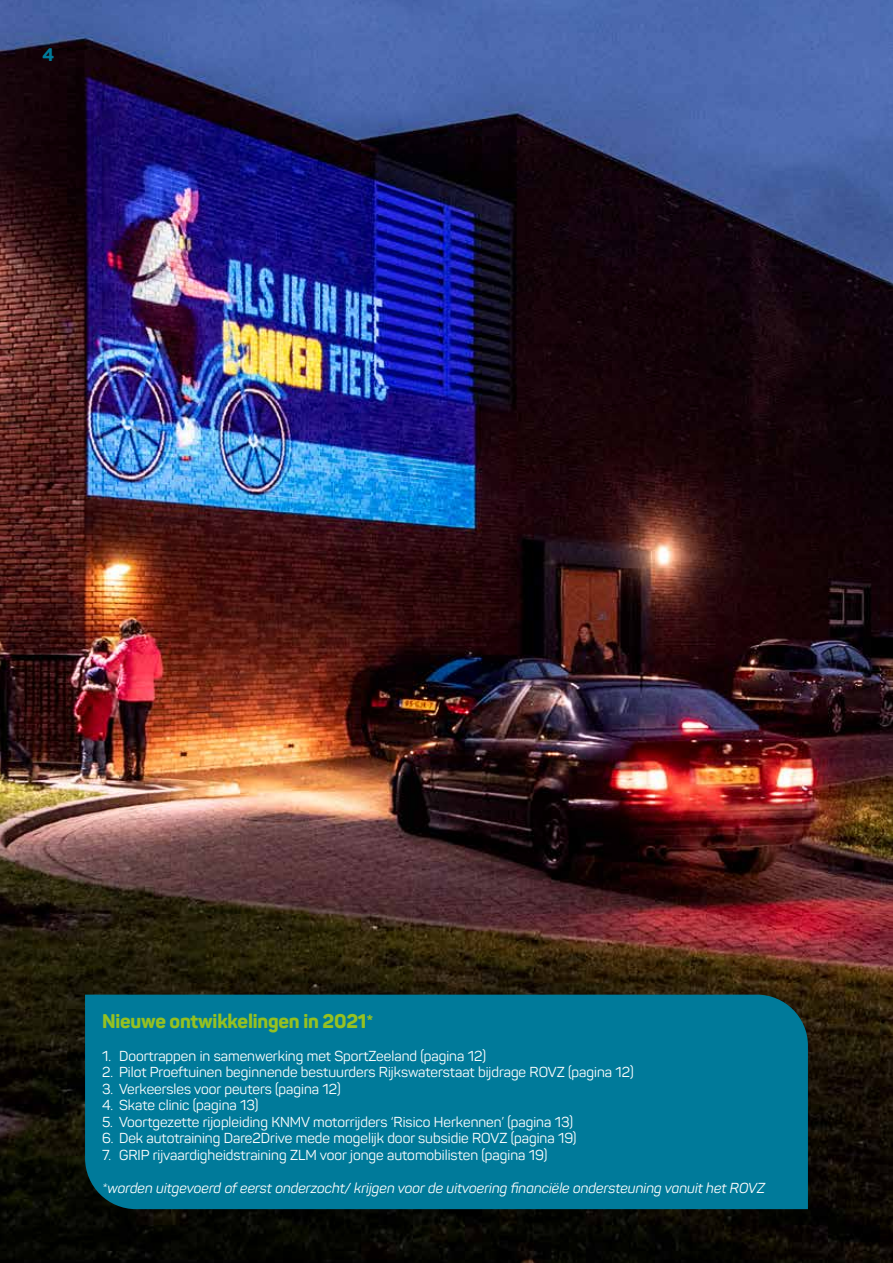
<style>
.page{position:relative;width:893px;height:1263px;background:#fff}
.page>*{position:absolute;margin:0;border:0;box-sizing:border-box;transform-origin:0 0}
.t1{font:800 19.5px "Panton";letter-spacing:-.01em;color:#96c121}
.t2{font:800 18px "Panton";color:#007a9a}
.t3{font:14.25px "Panton";color:#fff}
.t4{font:italic 14.25px "Panton";color:#fff}
</style>
<div class="page">
<img style="left:0;top:0;width:893px;height:1263px">
<div style="left:85px;top:995px;width:723px;height:214px;background:#007a9a"></div>
<p class="t2" style="left:43px;top:44px;width:13px">4</p>
<h1 class="t1" style="left:102px;top:1008px;width:273px">Nieuwe ontwikkelingen in 2021*</h1>
<p class="t3" style="left:102px;top:1047px;width:386px">1. Doortrappen in samenwerking met SportZeeland (pagina 12)</p>
<p class="t3" style="left:102px;top:1063px;width:533px">2. Pilot Proeftuinen beginnende bestuurders Rijkswaterstaat bijdrage ROVZ (pagina 12)</p>
<p class="t3" style="left:102px;top:1080px;width:240px">3. Verkeersles voor peuters (pagina 12)</p>
<p class="t3" style="left:102px;top:1096px;width:158px">4. Skate clinic (pagina 13)</p>
<p class="t3" style="left:102px;top:1113px;width:472px">5. Voortgezette rijopleiding KNMV motorrijders ‘Risico Herkennen’ (pagina 13)</p>
<p class="t3" style="left:102px;top:1129px;width:476px">6. Dek autotraining Dare2Drive mede mogelijk door subsidie ROVZ (pagina 19)</p>
<p class="t3" style="left:102px;top:1146px;width:447px">7. GRIP rijvaardigheidstraining ZLM voor jonge automobilisten (pagina 19)</p>
<p class="t4" style="left:102px;top:1179px;width:665px">*worden uitgevoerd of eerst onderzocht/ krijgen voor de uitvoering financiële ondersteuning vanuit het ROVZ</p>
</div>
